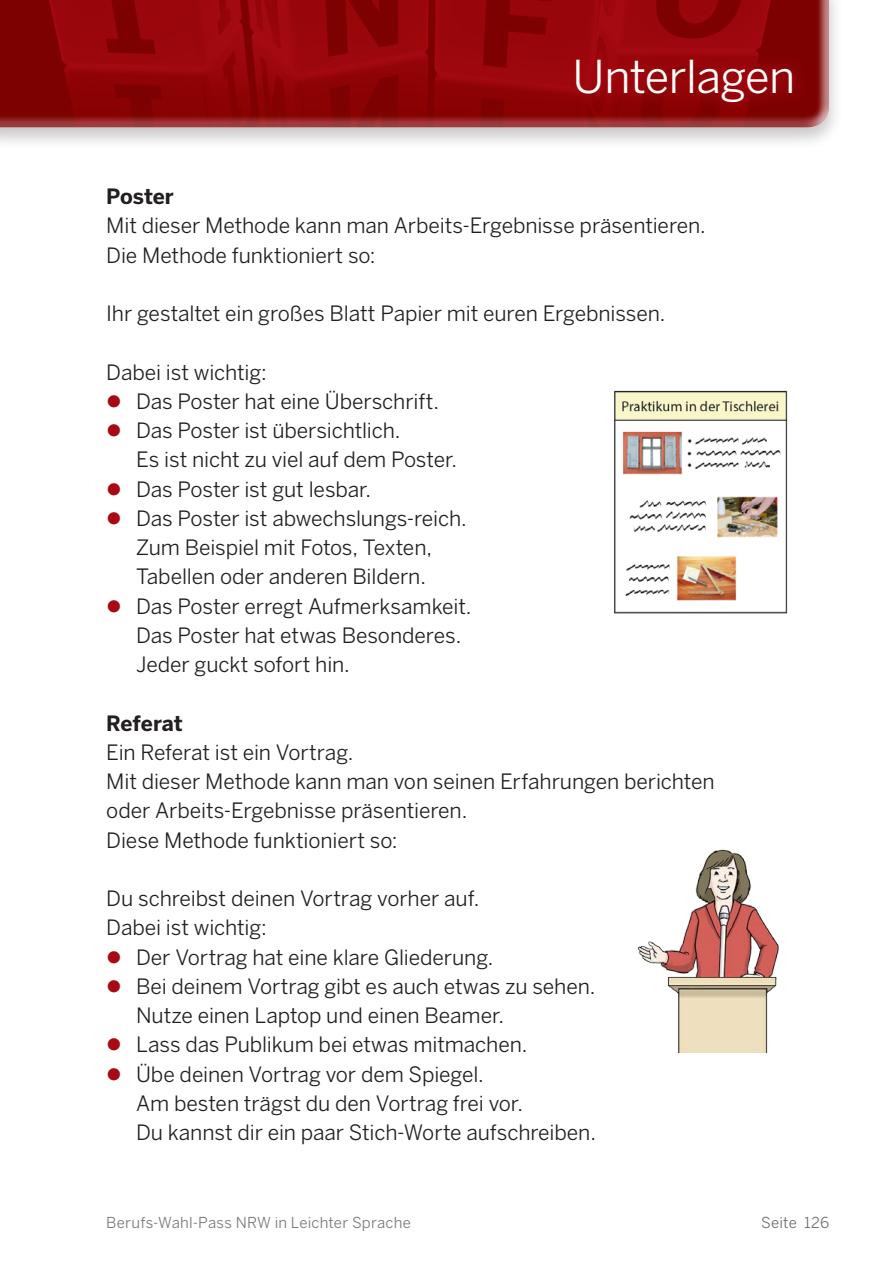
<style>
.page{position:relative;width:893px;height:1263px;background:#fff}
.page>*{position:absolute;margin:0;border:0;box-sizing:border-box;transform-origin:0 0}
.t1{font:45px "Benton Sans";letter-spacing:-.01em;color:#fff}
._01_Fliesstext_14_pt{font:21px "Benton Sans";letter-spacing:-.005em;color:#231f20}
._01_Fliesstext_14_pt-2{font:700 21px "Benton Sans";letter-spacing:-.005em;color:#231f20}
.t2{font:15px "Benton Sans";letter-spacing:.015em;color:#76787b}
.t3{font:15px "Benton Sans";letter-spacing:.015em;color:#6c6d70}
.s1{color:#a70a12}
</style>
<div class="page">
<div style="left:0;top:0;width:843px;height:150px;background:#231f20;opacity:.25"></div>
<div style="left:0;top:0;width:829px;height:128px;background:#fff;opacity:.75"></div>
<div style="left:556px;top:40px;width:256px;height:81px;background:#a70a12;opacity:.75"></div>
<img style="left:614px;top:390px;width:174px;height:224px">
<img style="left:637px;top:849px;width:142px;height:203px">
<h1 class="t1" style="left:573px;top:50px;width:224px">Unterlagen</h1>
<p class="_01_Fliesstext_14_pt-2" style="left:106px;top:184px;width:69px">Poster</p>
<p class="_01_Fliesstext_14_pt" style="left:106px;top:213px;width:601px">Mit dieser Methode kann man Arbeits-Ergebnisse präsentieren.</p>
<p class="_01_Fliesstext_14_pt" style="left:106px;top:243px;width:271px">Die Methode funktioniert so:</p>
<p class="_01_Fliesstext_14_pt" style="left:106px;top:301px;width:561px">Ihr gestaltet ein großes Blatt Papier mit euren Ergebnissen.</p>
<p class="_01_Fliesstext_14_pt" style="left:106px;top:360px;width:162px">Dabei ist wichtig:</p>
<p class="_01_Fliesstext_14_pt" style="left:106px;top:389px;width:334px"><span class="s1">●</span> Das Poster hat eine Überschrift.</p>
<p class="_01_Fliesstext_14_pt" style="left:106px;top:418px;width:296px"><span class="s1">●</span> Das Poster ist übersichtlich.</p>
<p class="_01_Fliesstext_14_pt" style="left:136px;top:447px;width:322px">Es ist nicht zu viel auf dem Poster.</p>
<p class="_01_Fliesstext_14_pt" style="left:106px;top:477px;width:266px"><span class="s1">●</span> Das Poster ist gut lesbar.</p>
<p class="_01_Fliesstext_14_pt" style="left:106px;top:506px;width:362px"><span class="s1">●</span> Das Poster ist abwechslungs-reich.</p>
<p class="_01_Fliesstext_14_pt" style="left:136px;top:535px;width:297px">Zum Beispiel mit Fotos, Texten,</p>
<p class="_01_Fliesstext_14_pt" style="left:136px;top:564px;width:291px">Tabellen oder anderen Bildern.</p>
<p class="_01_Fliesstext_14_pt" style="left:106px;top:594px;width:367px"><span class="s1">●</span> Das Poster erregt Aufmerksamkeit.</p>
<p class="_01_Fliesstext_14_pt" style="left:136px;top:623px;width:327px">Das Poster hat etwas Besonderes.</p>
<p class="_01_Fliesstext_14_pt" style="left:136px;top:652px;width:215px">Jeder guckt sofort hin.</p>
<p class="_01_Fliesstext_14_pt-2" style="left:106px;top:710px;width:78px">Referat</p>
<p class="_01_Fliesstext_14_pt" style="left:106px;top:740px;width:249px">Ein Referat ist ein Vortrag.</p>
<p class="_01_Fliesstext_14_pt" style="left:106px;top:769px;width:610px">Mit dieser Methode kann man von seinen Erfahrungen berichten</p>
<p class="_01_Fliesstext_14_pt" style="left:106px;top:798px;width:362px">oder Arbeits-Ergebnisse präsentieren.</p>
<p class="_01_Fliesstext_14_pt" style="left:106px;top:828px;width:293px">Diese Methode funktioniert so:</p>
<p class="_01_Fliesstext_14_pt" style="left:106px;top:886px;width:375px">Du schreibst deinen Vortrag vorher auf.</p>
<p class="_01_Fliesstext_14_pt" style="left:106px;top:915px;width:162px">Dabei ist wichtig:</p>
<p class="_01_Fliesstext_14_pt" style="left:106px;top:945px;width:389px"><span class="s1">●</span> Der Vortrag hat eine klare Gliederung.</p>
<p class="_01_Fliesstext_14_pt" style="left:106px;top:974px;width:491px"><span class="s1">●</span> Bei deinem Vortrag gibt es auch etwas zu sehen.</p>
<p class="_01_Fliesstext_14_pt" style="left:136px;top:1003px;width:370px">Nutze einen Laptop und einen Beamer.</p>
<p class="_01_Fliesstext_14_pt" style="left:106px;top:1032px;width:423px"><span class="s1">●</span> Lass das Publikum bei etwas mitmachen.</p>
<p class="_01_Fliesstext_14_pt" style="left:106px;top:1062px;width:379px"><span class="s1">●</span> Übe deinen Vortrag vor dem Spiegel.</p>
<p class="_01_Fliesstext_14_pt" style="left:136px;top:1091px;width:388px">Am besten trägst du den Vortrag frei vor.</p>
<p class="_01_Fliesstext_14_pt" style="left:136px;top:1120px;width:461px">Du kannst dir ein paar Stich-Worte aufschreiben.</p>
<p class="t2" style="left:106px;top:1214px;width:306px">Berufs-Wahl-Pass NRW in Leichter Sprache</p>
<p class="t3" style="left:761px;top:1214px;width:70px">Seite 126</p>
</div>
